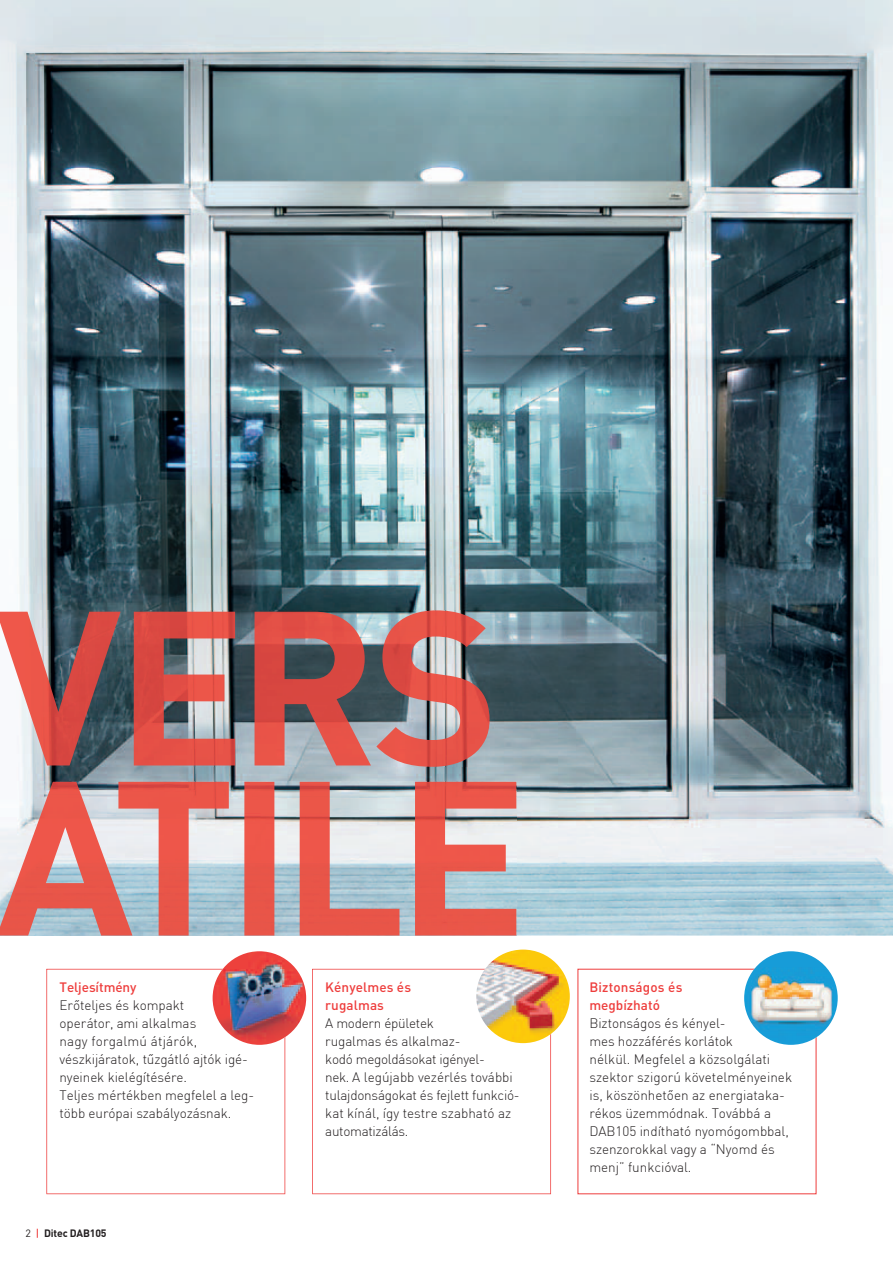
<style>
.page{position:relative;width:893px;height:1263px;background:#fff}
.page>*{position:absolute;margin:0;border:0;box-sizing:border-box;transform-origin:0 0}
.t1{font:300 13.5px/18px "DIN Pro";letter-spacing:-.005em;color:#231f20}
.t2{font:500 13.5px/18px "DIN Pro";letter-spacing:.005em;color:#ee3d3c}
.t3{font:700 10.5px "DIN Pro";letter-spacing:-.015em;color:#231f20}
.s1{font-weight:400}
.s2{font-weight:500;color:#ee3d3c}
</style>
<div class="page">
<svg style="left:46px;top:969px;width:239px;height:225px"></svg>
<svg style="left:312px;top:969px;width:239px;height:225px"></svg>
<img style="left:0;top:0;width:893px;height:935px">
<img style="left:0;top:610px;width:490px;height:157px">
<img style="left:0;top:782px;width:516px;height:153px">
<img style="left:744px;top:951px;width:94px;height:94px;border-radius:47px">
<img style="left:213px;top:951px;width:93px;height:94px;border-radius:47px">
<img style="left:476px;top:949px;width:94px;height:94px;border-radius:47px">
<p class="t2" style="left:60px;top:977px;width:79px">Teljesítmény</p>
<p class="t1" style="left:60px;top:996px;width:196px">Erőteljes és kompakt<br>operátor, ami alkalmas<br>nagy forgalmú átjárók, vészkijáratok, tűzgátló ajtók igé&shy;nyeinek kielégítésére.<br>Teljes mértékben megfelel a leg&shy;több európai szabályozásnak.</p>
<p class="t3" style="left:26px;top:1227px;width:83px"><span class="s1">2</span> <span class="s2">|</span> Ditec DAB105</p>
<p class="t2" style="left:325px;top:977px;width:87px">Kényelmes és</p>
<p class="t1" style="left:325px;top:1014px;width:196px">A modern épületek<br>rugalmas és alkalmaz-<br>kodó megoldásokat igényel-<br>nek. A legújabb vezérlés további tulajdonságokat és fejlett funkció&shy;kat kínál, így testre szabható az automatizálás.</p>
<p class="t2" style="left:325px;top:995px;width:60px">rugalmas</p>
<p class="t2" style="left:589px;top:977px;width:95px">Biztonságos és megbízható</p>
<p class="t1" style="left:589px;top:1014px;width:204px">Biztonságos és kényel-<br>mes hozzáférés korlátok<br>nélkül. Megfelel a közsolgálati szektor szigorú követelményeinek is, köszönhetően az energiataka&shy;rékos üzemmódnak. Továbbá a<br>DAB105 indítható nyomógombbal, szenzorokkal vagy a “Nyomd és</p>
<p class="t1" style="left:589px;top:1158px;width:104px">menj” funkcióval.</p>
</div>
